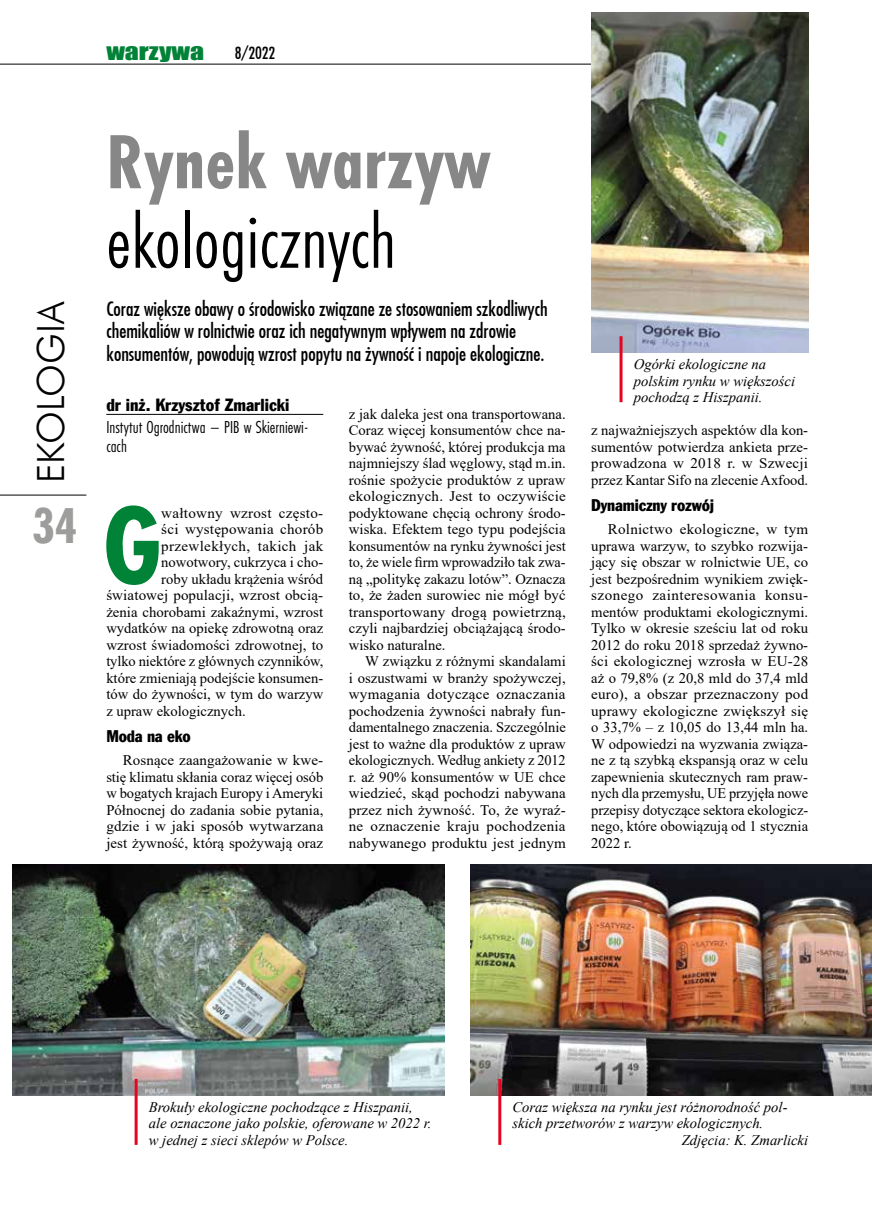
<style>
.page{position:relative;width:872px;height:1212px;background:#fff}
.page>*{position:absolute;margin:0;border:0;box-sizing:border-box;transform-origin:0 0}
.t1{font:700 102.15px "Fujiyama";color:#008237}
.t2{font:79.5px "Futura PT Cond";letter-spacing:.005em;color:#000}
.t3{font:700 79.5px "Futura PT Cond";letter-spacing:.005em;color:#878787}
.t4{font:700 46.5px "Fujiyama";color:#9d9d9c}
.t5{font:300 37.5px "Futura BT";color:#000}
.t6{font:21.3px "Impact";color:#008237;scale:1.3 1}
.t7{font:19.5px/22.5px "Fujiyama";color:#000}
.t8{font:18px/19.5px "Futura PT Cond";color:#000}
.t9{font:17.25px "Frank Goth Cn EU";color:#000}
.t10{font:16.5px "Frank Goth Cn EU";letter-spacing:-.01em;color:#000}
.t11{font:16.5px "Fujiyama";color:#000}
.t12{font:14.7px/16.5px "Times New Roman";color:#000;text-align:justify}
.t13{font:italic 14.7px/16.5px "Times New Roman";color:#000}
.t14{font:14.7px "Times New Roman";letter-spacing:.02em;color:#000}
</style>
<div class="page">
<hr style="left:0;top:64px;width:808px;height:1px;background:#000">
<hr style="left:0;top:495px;width:86px;height:1px;background:#000">
<hr style="left:106px;top:414px;width:217px;height:1px;background:#000">
<img style="left:13px;top:864px;width:431px;height:231px">
<img style="left:470px;top:864px;width:402px;height:231px">
<hr style="left:135px;top:1079px;width:3px;height:66px;background:#e40521">
<img style="left:591px;top:13px;width:217px;height:340px">
<hr style="left:619px;top:336px;width:3px;height:66px;background:#e40521">
<hr style="left:498px;top:1079px;width:3px;height:66px;background:#e40521">
<h3 class="t5" style="left:28px;top:483px;width:183px;rotate:-90deg">EKOLOGIA</h3>
<h3 class="t4" style="left:32px;top:496px;width:47px">34</h3>
<h3 class="t6" style="left:106px;top:35px;width:77px">WARZYWA</h3>
<p class="t11" style="left:235px;top:42px;width:42px">8/2022</p>
<h2 class="t3" style="left:106px;top:116px;width:385px">Rynek warzyw</h2>
<h2 class="t2" style="left:106px;top:195px;width:291px">ekologicznych</h2>
<h3 class="t7" style="left:106px;top:297px;width:443px">Coraz większe obawy o środowisko związane ze stosowaniem szkodliwych chemikaliów w rolnictwie oraz ich negatywnym wpływem na zdrowie konsumentów, powodują wzrost popytu na żywność i napoje ekologiczne.</h3>
<p class="t9" style="left:106px;top:394px;width:185px">dr inż. Krzysztof Zmarlicki</p>
<p class="t8" style="left:106px;top:417px;width:203px">Instytut Ogrodnictwa – PIB w Skierniewi&shy;cach</p>
<p class="t12" style="left:349px;top:405px;width:218px">z jak daleka jest ona transportowana.<br>Coraz więcej konsumentów chce na&shy;bywać żywność, której produkcja ma najmniejszy ślad węglowy, stąd m.in. rośnie spożycie produktów z upraw ekologicznych. Jest to oczywiście podyktowane chęcią ochrony środo&shy;wiska. Efektem tego typu podejścia konsumentów na rynku żywności jest to, że wiele firm wprowadziło tak zwa&shy;ną „politykę zakazu lotów”. Oznacza to, że żaden surowiec nie mógł być transportowany drogą powietrzną, czyli najbardziej obciążającą środo&shy;wisko naturalne.</p>
<p class="t12" style="left:349px;top:653px;width:218px;text-indent:16px">W związku z różnymi skandalami i oszustwami w branży spożywczej, wymagania dotyczące oznaczania pochodzenia żywności nabrały fun&shy;damentalnego znaczenia. Szczególnie jest to ważne dla produktów z upraw ekologicznych. Według ankiety z 2012 r. aż 90% konsumentów w UE chce wiedzieć, skąd pochodzi nabywana przez nich żywność. To, że wyraź&shy;ne oznaczenie kraju pochodzenia nabywanego produktu jest jednym</p>
<h1 class="t1" style="left:104px;top:479px;width:59px">G</h1>
<p class="t14" style="left:161px;top:502px;width:163px">wałtowny wzrost często-</p>
<p class="t12" style="left:161px;top:521px;width:163px">ści występowania chorób</p>
<p class="t14" style="left:161px;top:535px;width:163px">przewlekłych, takich jak</p>
<p class="t12" style="left:161px;top:554px;width:163px">nowotwory, cukrzyca i cho-</p>
<p class="t12" style="left:161px;top:570px;width:163px">roby układu krążenia wśród</p>
<p class="t12" style="left:106px;top:587px;width:218px">światowej populacji, wzrost obcią-</p>
<p class="t12" style="left:106px;top:603px;width:218px">żenia chorobami zakaźnymi, wzrost</p>
<p class="t12" style="left:106px;top:620px;width:218px">wydatków na opiekę zdrowotną oraz</p>
<p class="t12" style="left:106px;top:636px;width:218px">wzrost świadomości zdrowotnej, to</p>
<p class="t12" style="left:106px;top:653px;width:218px">tylko niektóre z głównych czynników,</p>
<p class="t12" style="left:106px;top:669px;width:218px">które zmieniają podejście konsumen-</p>
<p class="t12" style="left:106px;top:686px;width:218px">tów do żywności, w tym do warzyw</p>
<p class="t12" style="left:106px;top:702px;width:141px">z upraw ekologicznych.</p>
<p class="t10" style="left:106px;top:725px;width:86px">Moda na eko</p>
<p class="t12" style="left:106px;top:752px;width:218px;text-indent:17px">Rosnące zaangażowanie w kwe&shy;stię klimatu skłania coraz więcej osób w bogatych krajach Europy i Ameryki Północnej do zadania sobie pytania, gdzie i w jaki sposób wytwarzana jest żywność, którą spożywają oraz</p>
<p class="t13" style="left:634px;top:356px;width:163px">Ogórki ekologiczne na polskim rynku w większości pochodzą z Hiszpanii.</p>
<p class="t12" style="left:591px;top:422px;width:218px">z najważniejszych aspektów dla kon&shy;sumentów potwierdza ankieta prze&shy;prowadzona w 2018 r. w Szwecji przez Kantar Sifo na zlecenie Axfood.</p>
<p class="t10" style="left:591px;top:494px;width:124px">Dynamiczny rozwój</p>
<p class="t12" style="left:591px;top:521px;width:218px;text-indent:17px">Rolnictwo ekologiczne, w tym uprawa warzyw, to szybko rozwija&shy;jący się obszar w rolnictwie UE, co jest bezpośrednim wynikiem zwięk&shy;szonego zainteresowania konsu&shy;mentów produktami ekologicznymi.<br>Tylko w okresie sześciu lat od roku 2012 do roku 2018 sprzedaż żywno&shy;ści ekologicznej wzrosła w EU-28 aż o 79,8% (z 20,8 mld do 37,4 mld euro), a obszar przeznaczony pod uprawy ekologiczne zwiększył się o 33,7% – z 10,05 do 13,44 mln ha.<br>W odpowiedzi na wyzwania związa&shy;ne z tą szybką ekspansją oraz w celu zapewnienia skutecznych ram praw&shy;nych dla przemysłu, UE przyjęła nowe przepisy dotyczące sektora ekologicz&shy;nego, które obowiązują od 1 stycznia 2022 r.</p>
<p class="t13" style="left:149px;top:1098px;width:284px">Brokuły ekologiczne pochodzące z Hiszpanii, ale oznaczone jako polskie, oferowane w 2022 r. w jednej z sieci sklepów w Polsce.</p>
<p class="t13" style="left:512px;top:1098px;width:276px">Coraz większa na rynku jest różnorodność pol-</p>
<p class="t13" style="left:512px;top:1115px;width:252px">skich przetworów z warzyw ekologicznych.</p>
<p class="t13" style="left:682px;top:1131px;width:128px">Zdjęcia: K. Zmarlicki</p>
</div>
